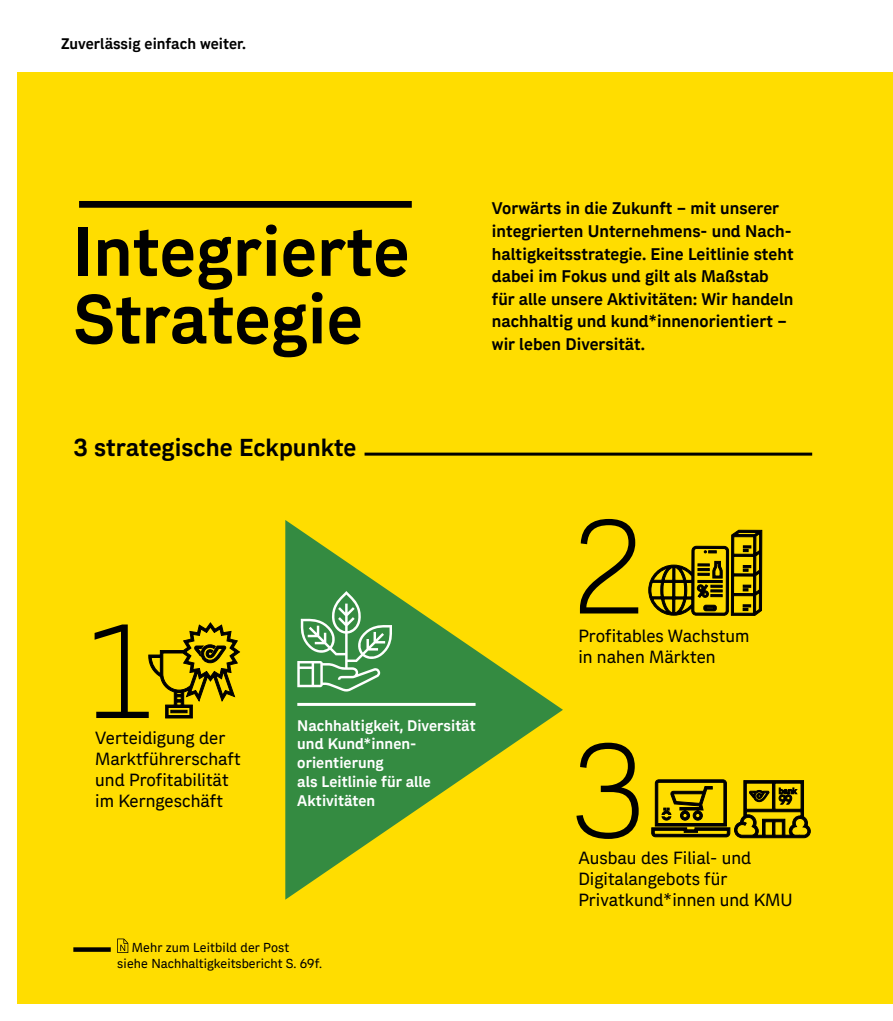
<style>
.page{position:relative;width:893px;height:1021px;background:#fff}
.page>*{position:absolute;margin:0;border:0;box-sizing:border-box;transform-origin:0 0}
.t1{font:300 130.2px/223.6px "Post Sans";color:#000}
.t2{font:700 67.5px/67.5px "Post Sans";color:#000}
.t3{font:700 24px "Post Sans";color:#000}
.t4{font:17.25px/21px "Post Sans";color:#000}
.t5{font:700 16.5px/22.5px "Post Sans";color:#000}
.t6{font:700 15px/18.8px "Post Sans";color:#fff}
.t7{font:700 15px "Post Sans";color:#000}
.t8{font:12.75px/16.5px "Post Sans";letter-spacing:.005em;color:#000}
</style>
<div class="page">
<div style="left:17px;top:72px;width:876px;height:931px;background:#fd0"></div>
<hr style="left:365px;top:452px;width:447px;height:3px;background:#000">
<svg style="left:148px;top:622px;width:92px;height:96px"></svg>
<svg style="left:285px;top:520px;width:278px;height:379px"></svg>
<svg style="left:297px;top:591px;width:95px;height:100px;background:#5fa369"></svg>
<hr style="left:297px;top:703px;width:179px;height:3px;background:#fff">
<svg style="left:648px;top:529px;width:114px;height:87px"></svg>
<svg style="left:651px;top:779px;width:160px;height:59px"></svg>
<div style="left:79px;top:201px;width:333px;height:7px;background:#000"></div>
<svg style="left:73px;top:947px;width:38px;height:4px"></svg>
<svg style="left:117px;top:938px;width:11px;height:14px"></svg>
<p class="t7" style="left:61px;top:34px;width:187px">Zuverlässig einfach weiter.</p>
<h2 class="t2" style="left:73px;top:217px;width:338px">Integrierte<br>Strategie</h2>
<p class="t5" style="left:492px;top:197px;width:303px">Vorwärts in die Zukunft – mit unserer integrierten Unternehmens- und Nach&shy;haltigkeitsstrategie. Eine Leitlinie steht dabei im Fokus und gilt als Maßstab für alle unsere Aktivitäten: Wir handeln nachhaltig und kund*innenorientiert – wir leben Diversität.</p>
<h3 class="t3" style="left:73px;top:432px;width:285px">3 strategische Eckpunkte</h3>
<h1 class="t1" style="left:82px;top:560px;width:76px">1</h1>
<p class="t4" style="left:95px;top:727px;width:147px">Verteidigung der<br>Marktführerschaft und Profitabilität im Kerngeschäft</p>
<p class="t6" style="left:297px;top:715px;width:180px">Nachhaltigkeit, Diversität und Kund*innen-- orientierung<br>als Leitlinie für alle<br>Aktivitäten</p>
<p class="t8" style="left:117px;top:939px;width:206px;text-indent:14px">Mehr zum Leitbild der Post siehe Nachhaltigkeitsbericht S. 69f.</p>
<h1 class="t1" style="left:571px;top:456px;width:76px">2<br>3</h1>
<p class="t4" style="left:578px;top:625px;width:173px">Profitables Wachstum in nahen Märkten</p>
<p class="t4" style="left:578px;top:847px;width:216px">Ausbau des Filial- und<br>Digitalangebots für<br>Privatkund*innen und KMU</p>
</div>
